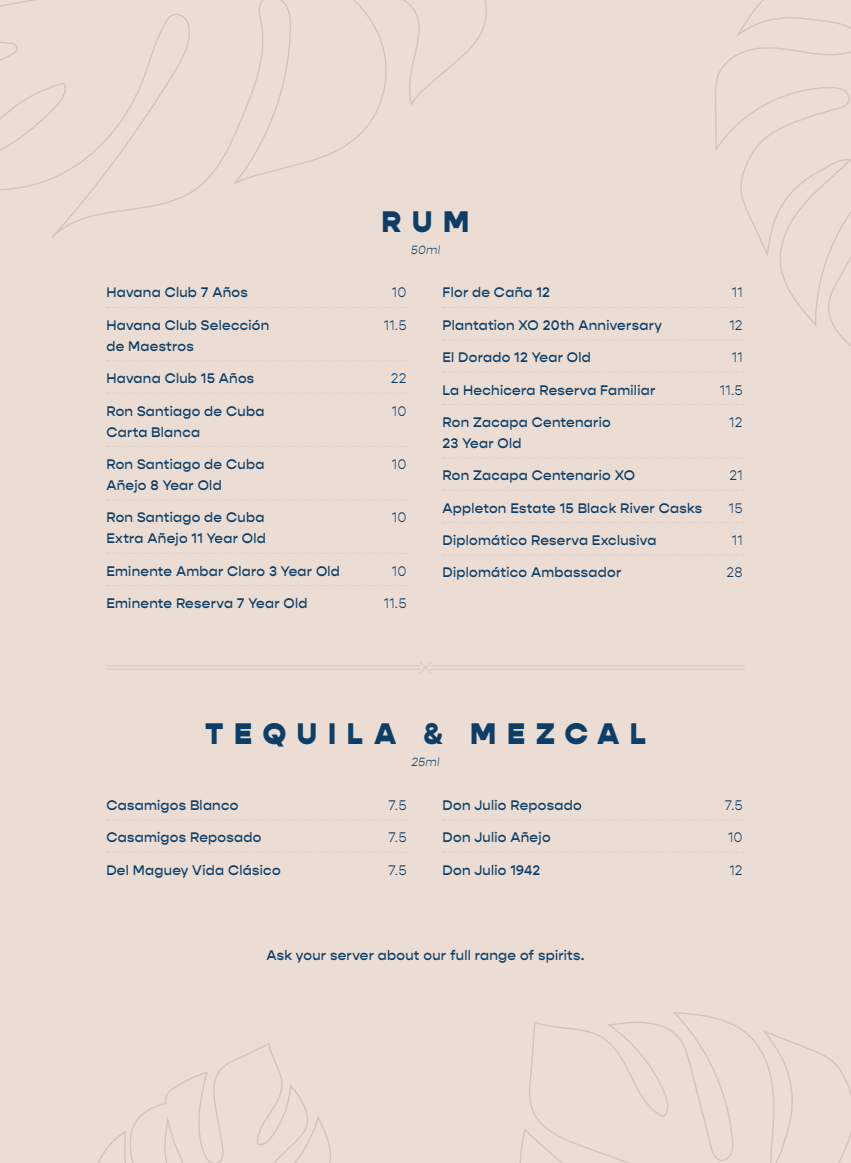
<style>
.page{position:relative;width:851px;height:1163px;background:#fff}
.page>*{position:absolute;margin:0;border:0;box-sizing:border-box;transform-origin:0 0}
.t1{font:800 30px "Gopher";letter-spacing:.36em;color:#0d3e67}
.t2{font:500 14px "Gopher";letter-spacing:.02em;color:#0d3e67}
.t3{font:300 14px "Gopher";letter-spacing:.02em;color:#0d3e67}
.t4{font:italic 300 12px "Gopher";letter-spacing:.02em;color:#0d3e67}
</style>
<div class="page">
<div style="left:0;top:0;width:850px;height:1162px;background:#ebddd3"></div>
<svg style="left:519px;top:1012px;width:331px;height:150px"></svg>
<svg style="left:714px;top:0;width:136px;height:405px"></svg>
<svg style="left:0;top:0;width:487px;height:308px"></svg>
<svg style="left:98px;top:1043px;width:233px;height:119px"></svg>
<hr style="left:106px;top:665px;width:638px;height:1px;background:#d0c4bc">
<hr style="left:106px;top:668px;width:638px;height:1px;background:#d0c4bc">
<svg style="left:418px;top:662px;width:14px;height:11px"></svg>
<svg style="left:107px;top:307px;width:300px;height:1px"></svg>
<svg style="left:107px;top:360px;width:300px;height:1px"></svg>
<svg style="left:107px;top:446px;width:300px;height:1px"></svg>
<svg style="left:107px;top:499px;width:300px;height:1px"></svg>
<svg style="left:107px;top:585px;width:300px;height:1px"></svg>
<svg style="left:443px;top:307px;width:300px;height:1px"></svg>
<svg style="left:443px;top:339px;width:301px;height:1px"></svg>
<svg style="left:714px;top:371px;width:29px;height:1px"></svg>
<svg style="left:443px;top:404px;width:300px;height:1px"></svg>
<svg style="left:443px;top:457px;width:297px;height:1px"></svg>
<svg style="left:443px;top:522px;width:300px;height:1px"></svg>
<svg style="left:443px;top:554px;width:300px;height:1px"></svg>
<svg style="left:107px;top:819px;width:300px;height:1px"></svg>
<svg style="left:443px;top:819px;width:300px;height:1px"></svg>
<h1 class="t1" style="left:381px;top:203px;width:89px">RUM</h1>
<p class="t4" style="left:411px;top:243px;width:31px">50ml</p>
<p class="t2" style="left:106px;top:284px;width:143px">Havana Club 7 Años</p>
<p class="t3" style="left:392px;top:285px;width:16px">10</p>
<p class="t2" style="left:106px;top:317px;width:164px">Havana Club Selección</p>
<p class="t3" style="left:384px;top:317px;width:24px">11.5</p>
<p class="t2" style="left:106px;top:338px;width:89px">de Maestros</p>
<p class="t2" style="left:106px;top:370px;width:149px">Havana Club 15 Años</p>
<p class="t3" style="left:391px;top:370px;width:17px">22</p>
<p class="t2" style="left:106px;top:402px;width:159px">Ron Santiago de Cuba</p>
<p class="t3" style="left:392px;top:403px;width:16px">10</p>
<p class="t2" style="left:106px;top:423px;width:95px">Carta Blanca</p>
<p class="t2" style="left:106px;top:456px;width:159px">Ron Santiago de Cuba</p>
<p class="t3" style="left:392px;top:456px;width:16px">10</p>
<p class="t2" style="left:106px;top:477px;width:117px">Añejo 8 Year Old</p>
<p class="t2" style="left:106px;top:509px;width:159px">Ron Santiago de Cuba</p>
<p class="t3" style="left:392px;top:509px;width:16px">10</p>
<p class="t2" style="left:106px;top:530px;width:161px">Extra Añejo 11 Year Old</p>
<p class="t2" style="left:106px;top:562px;width:235px">Eminente Ambar Claro 3 Year Old</p>
<p class="t3" style="left:392px;top:563px;width:16px">10</p>
<p class="t2" style="left:106px;top:595px;width:202px">Eminente Reserva 7 Year Old</p>
<p class="t3" style="left:384px;top:595px;width:24px">11.5</p>
<p class="t2" style="left:442px;top:284px;width:109px">Flor de Caña 12</p>
<p class="t3" style="left:731px;top:285px;width:12px">11</p>
<p class="t2" style="left:442px;top:317px;width:221px">Plantation XO 20th Anniversary</p>
<p class="t3" style="left:729px;top:317px;width:15px">12</p>
<p class="t2" style="left:442px;top:349px;width:150px">El Dorado 12 Year Old</p>
<p class="t3" style="left:731px;top:349px;width:12px">11</p>
<p class="t2" style="left:442px;top:381px;width:214px">La Hechicera Reserva Familiar</p>
<p class="t3" style="left:719px;top:382px;width:24px">11.5</p>
<p class="t2" style="left:442px;top:414px;width:170px">Ron Zacapa Centenario</p>
<p class="t3" style="left:729px;top:414px;width:15px">12</p>
<p class="t2" style="left:442px;top:435px;width:80px">23 Year Old</p>
<p class="t2" style="left:442px;top:467px;width:194px">Ron Zacapa Centenario XO</p>
<p class="t3" style="left:729px;top:467px;width:15px">21</p>
<p class="t2" style="left:442px;top:499px;width:261px">Appleton Estate 15 Black River Casks</p>
<p class="t3" style="left:728px;top:500px;width:15px">15</p>
<p class="t2" style="left:442px;top:532px;width:215px">Diplomático Reserva Exclusiva</p>
<p class="t3" style="left:731px;top:532px;width:12px">11</p>
<p class="t2" style="left:442px;top:564px;width:180px">Diplomático Ambassador</p>
<p class="t3" style="left:726px;top:564px;width:18px">28</p>
<h1 class="t1" style="left:205px;top:715px;width:442px">TEQUILA &amp; MEZCAL</h1>
<p class="t4" style="left:411px;top:755px;width:30px">25ml</p>
<p class="t2" style="left:106px;top:796px;width:134px">Casamigos Blanco</p>
<p class="t3" style="left:388px;top:797px;width:20px">7.5</p>
<p class="t2" style="left:106px;top:829px;width:156px">Casamigos Reposado</p>
<p class="t3" style="left:388px;top:829px;width:20px">7.5</p>
<p class="t2" style="left:106px;top:861px;width:176px">Del Maguey Vida Clásico</p>
<p class="t3" style="left:388px;top:861px;width:20px">7.5</p>
<p class="t2" style="left:442px;top:796px;width:141px">Don Julio Reposado</p>
<p class="t3" style="left:724px;top:797px;width:20px">7.5</p>
<p class="t2" style="left:442px;top:829px;width:110px">Don Julio Añejo</p>
<p class="t3" style="left:728px;top:829px;width:16px">10</p>
<p class="t2" style="left:442px;top:861px;width:99px">Don Julio 1942</p>
<p class="t3" style="left:729px;top:861px;width:15px">12</p>
<p class="t2" style="left:266px;top:947px;width:319px">Ask your server about our full range of spirits.</p>
</div>
